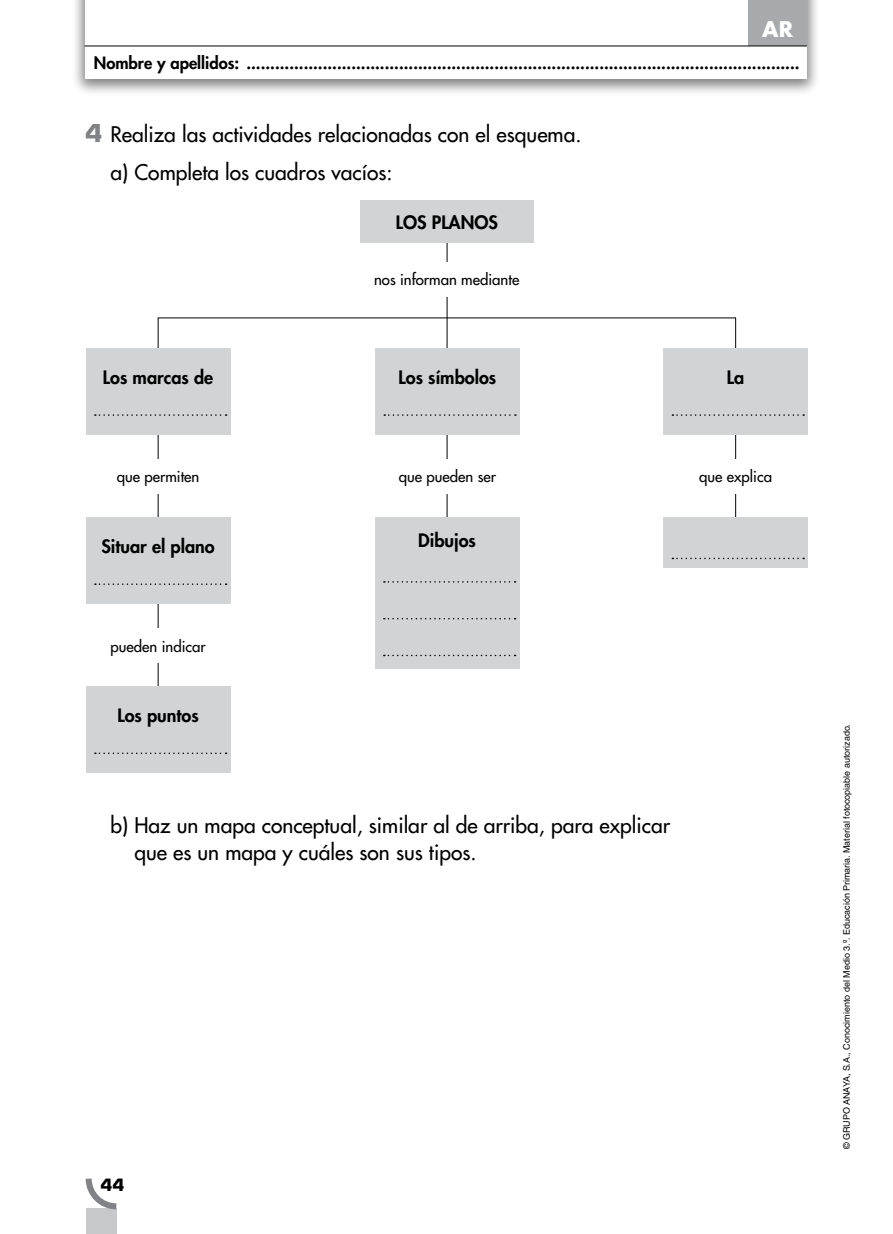
<style>
.page{position:relative;width:893px;height:1234px;background:#fff}
.page>*{position:absolute;margin:0;border:0;box-sizing:border-box;transform-origin:0 0}
.texto_general{font:500 21px/27px "Futura Std";color:#000}
.t1{font:700 21px "Futura Std";color:#fff}
.ENUNCIADOS{font:800 18px "Futura Std";color:#000}
.t2{font:800 16.5px "Futura Std";color:#000}
.t3{font:700 16.5px "Eurostile LT Std";color:#000}
.ENUNCIADOS-2{font:500 15px "Futura Std";color:#000}
.t4{font:9px "Helvetica LT Std";color:#000}
.s1{font-family:"Eurostile LT Std";font-weight:700;font-size:24px;color:#808285}
</style>
<div class="page">
<div style="left:86px;top:1208px;width:31px;height:25px;background:#c7c8ca"></div>
<svg style="left:85px;top:1178px;width:32px;height:32px"></svg>
<div style="left:70px;top:0;width:751px;height:97px;background:#000;opacity:.5"></div>
<div style="left:85px;top:0;width:722px;height:79px;background:#fff"></div>
<div style="left:748px;top:0;width:59px;height:46px;background:#a7a9ac"></div>
<hr style="left:85px;top:46px;width:722px;height:1px;background:#000">
<hr style="left:158px;top:317px;width:578px;height:1px;background:#000">
<hr style="left:158px;top:318px;width:1px;height:406px;background:#000">
<hr style="left:735px;top:318px;width:1px;height:215px;background:#000">
<div style="left:86px;top:348px;width:144px;height:87px;background:#d1d3d4"></div>
<svg style="left:95px;top:414px;width:132px;height:2px"></svg>
<div style="left:663px;top:348px;width:145px;height:87px;background:#d1d3d4"></div>
<svg style="left:672px;top:414px;width:132px;height:2px"></svg>
<div style="left:86px;top:517px;width:144px;height:87px;background:#d1d3d4"></div>
<svg style="left:95px;top:583px;width:132px;height:2px"></svg>
<div style="left:663px;top:517px;width:145px;height:51px;background:#d1d3d4"></div>
<svg style="left:672px;top:557px;width:132px;height:2px"></svg>
<div style="left:86px;top:686px;width:144px;height:87px;background:#d1d3d4"></div>
<svg style="left:95px;top:752px;width:132px;height:1px"></svg>
<div style="left:86px;top:459px;width:144px;height:34px;background:#fff"></div>
<div style="left:663px;top:459px;width:145px;height:34px;background:#fff"></div>
<div style="left:86px;top:628px;width:144px;height:34px;background:#fff"></div>
<hr style="left:447px;top:214px;width:1px;height:335px;background:#000">
<div style="left:375px;top:348px;width:145px;height:87px;background:#d1d3d4"></div>
<svg style="left:384px;top:414px;width:132px;height:2px"></svg>
<div style="left:366px;top:262px;width:161px;height:34px;background:#fff"></div>
<div style="left:375px;top:459px;width:145px;height:34px;background:#fff"></div>
<div style="left:360px;top:200px;width:173px;height:42px;background:#d1d3d4"></div>
<div style="left:375px;top:517px;width:144px;height:151px;background:#d1d3d4"></div>
<svg style="left:384px;top:581px;width:132px;height:1px"></svg>
<svg style="left:384px;top:618px;width:132px;height:1px"></svg>
<svg style="left:384px;top:654px;width:132px;height:2px"></svg>
<p class="t1" style="left:762px;top:15px;width:32px">AR</p>
<p class="t2" style="left:94px;top:52px;width:707px">Nombre y apellidos: ....................................................................................................................</p>
<p class="texto_general" style="left:85px;top:121px;width:498px"><span class="s1">4</span> Realiza las actividades relacionadas con el esquema.</p>
<p class="texto_general" style="left:111px;top:159px;width:284px">a) Completa los cuadros vacíos:</p>
<p class="ENUNCIADOS" style="left:396px;top:210px;width:104px">LOS PLANOS</p>
<p class="ENUNCIADOS-2" style="left:374px;top:270px;width:147px">nos informan mediante</p>
<p class="ENUNCIADOS" style="left:103px;top:366px;width:112px">Los marcas de</p>
<p class="ENUNCIADOS" style="left:727px;top:366px;width:19px">La</p>
<p class="ENUNCIADOS" style="left:399px;top:366px;width:99px">Los símbolos</p>
<p class="ENUNCIADOS-2" style="left:117px;top:467px;width:84px">que permiten</p>
<p class="ENUNCIADOS-2" style="left:699px;top:467px;width:74px">que explica</p>
<p class="ENUNCIADOS-2" style="left:399px;top:467px;width:99px">que pueden ser</p>
<p class="ENUNCIADOS" style="left:101px;top:535px;width:115px">Situar el plano</p>
<p class="ENUNCIADOS-2" style="left:111px;top:636px;width:97px">pueden indicar</p>
<p class="ENUNCIADOS" style="left:117px;top:704px;width:83px">Los puntos</p>
<p class="ENUNCIADOS" style="left:418px;top:528px;width:59px">Dibujos</p>
<p class="texto_general" style="left:134px;top:811px;width:537px;text-indent:-24px">b) Haz un mapa conceptual, similar al de arriba, para explicar que es un mapa y cuáles son sus tipos.</p>
<p class="t3" style="left:101px;top:1174px;width:25px">44</p>
<p class="t4" style="left:842px;top:1148px;width:426px;rotate:-90deg">© GRUPO ANAYA, S.A., Conocimiento del Medio 3.º. Educación Primaria. Material fotocopiable autorizado.</p>
</div>
